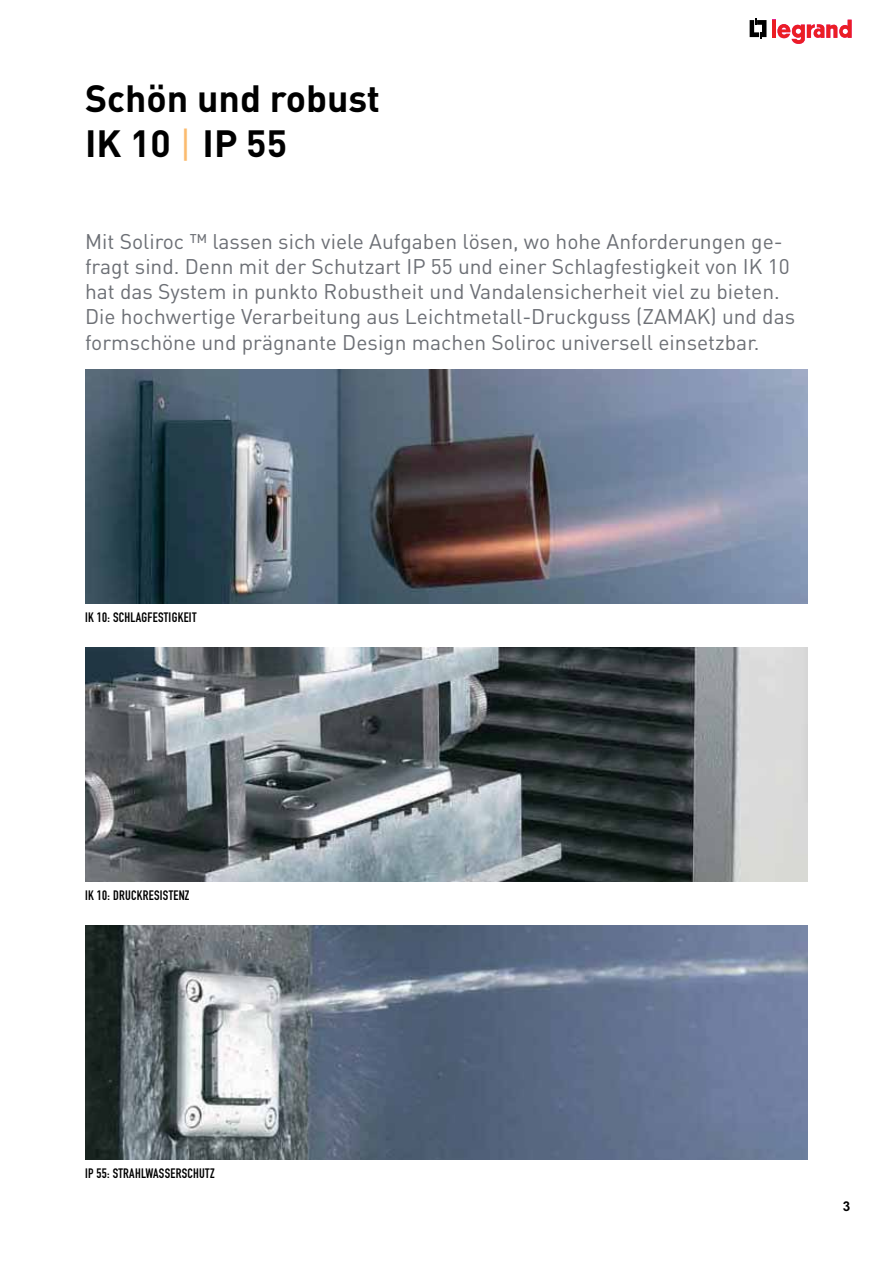
<style>
.page{position:relative;width:893px;height:1263px;background:#fff}
.page>*{position:absolute;margin:0;border:0;box-sizing:border-box;transform-origin:0 0}
.t1{font:700 37.5px/45px "DIN";color:#000}
.t2{font:21px/25.2px "DIN";color:#6c6f75}
.t3{font:13.5px "DIN Engschrift";letter-spacing:.02em;color:#000}
.t4{font:700 13.5px "Arial";color:#000}
.s1{font-weight:400;color:#fbbb6f}
</style>
<div class="page">
<svg style="left:750px;top:19px;width:16px;height:20px"></svg>
<hr style="left:772px;top:20px;width:4px;height:18px;background:#eb1e23">
<svg style="left:777px;top:20px;width:75px;height:24px"></svg>
<img style="left:85px;top:370px;width:723px;height:234px">
<img style="left:85px;top:926px;width:723px;height:234px">
<img style="left:85px;top:648px;width:723px;height:234px">
<h1 class="t1" style="left:85px;top:80px;width:297px">Schön und robust<br>IK 10 <span class="s1">|</span> IP 55</h1>
<p class="t2" style="left:85px;top:231px;width:712px">Mit Soliroc ™ lassen sich viele Aufgaben lösen, wo hohe Anforderungen ge&shy;fragt sind. Denn mit der Schutzart IP 55 und einer Schlagfestigkeit von IK 10 hat das System in punkto Robustheit und Vandalensicherheit viel zu bieten.<br>Die hochwertige Verarbeitung aus Leichtmetall-Druckguss (ZAMAK) und das formschöne und prägnante Design machen Soliroc universell einsetzbar.</p>
<p class="t3" style="left:85px;top:612px;width:113px">IK 10: SCHLAGFESTIGKEIT</p>
<p class="t3" style="left:85px;top:890px;width:106px">IK 10: DRUCKRESISTENZ</p>
<p class="t3" style="left:85px;top:1168px;width:131px">IP 55: STRAHLWASSERSCHUTZ</p>
<p class="t4" style="left:843px;top:1201px;width:9px">3</p>
</div>
